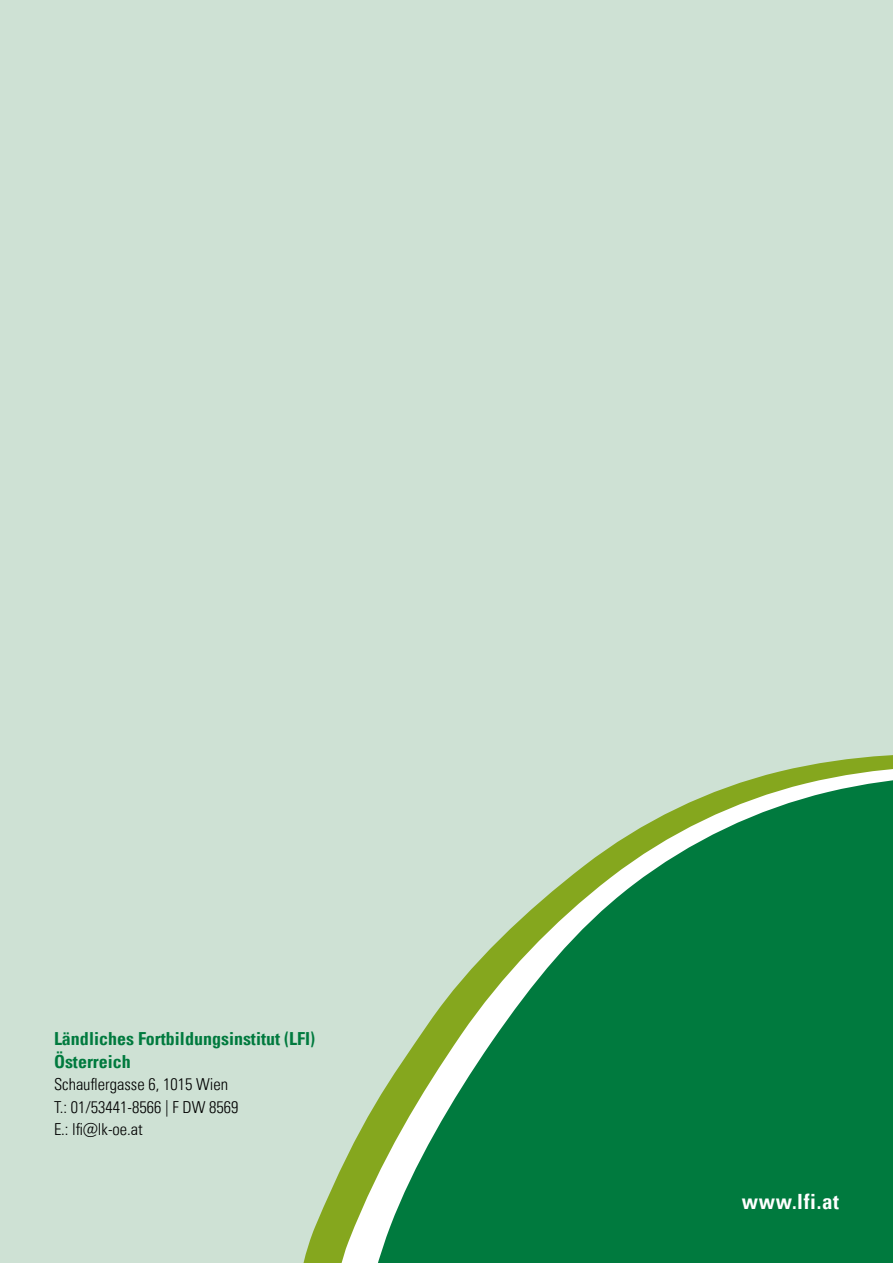
<style>
.page{position:relative;width:893px;height:1263px;background:#cee1d4}
.page>*{position:absolute;margin:0;border:0;box-sizing:border-box;transform-origin:0 0}
.t1{font:700 condensed 21px "Univers LT Pro";letter-spacing:.03em;color:#fff}
.t2{font:700 condensed 18px/22.5px "Univers LT Pro";color:#007a3e}
.t3{font:300 condensed 16.5px/22.5px "Univers LT Pro";color:#000}
</style>
<div class="page">
<svg style="left:306px;top:772px;width:587px;height:491px;fill:#007a3e"></svg>
<p class="t2" style="left:54px;top:1027px;width:262px">Ländliches Fortbildungsinstitut (LFI)<br>Österreich</p>
<p class="t3" style="left:54px;top:1072px;width:186px">Schauflergasse 6, 1015 Wien<br>T.: 01/53441-8566 | F DW 8569<br>E.: lfi@lk-oe.at</p>
<p class="t1" style="left:742px;top:1188px;width:99px">www.lfi.at</p>
</div>
